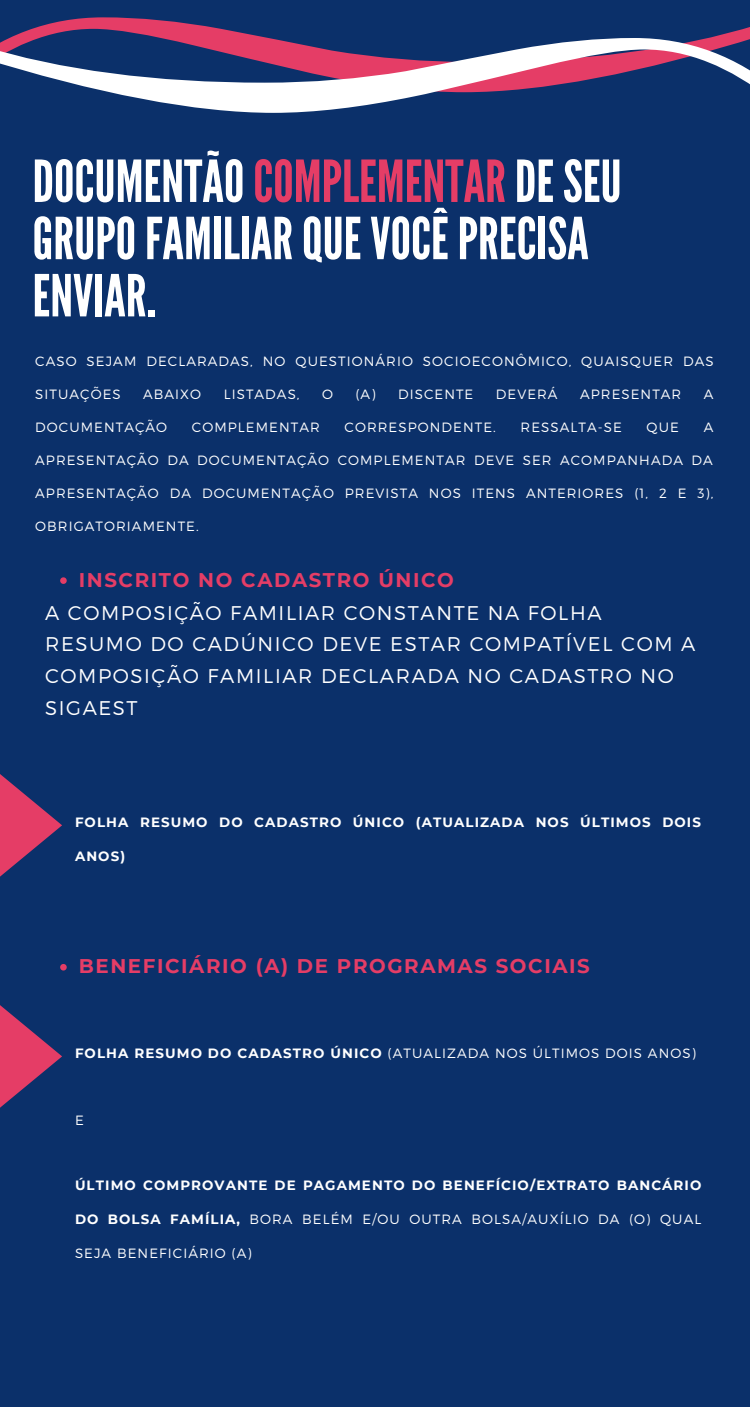
<style>
.page{position:relative;width:750px;height:1407px;background:#fff}
.page>*{position:absolute;margin:0;border:0;box-sizing:border-box;transform-origin:0 0}
.t1{font:57.75px/57.2px "League Gothic";color:#fff}
.t2{font:300 19.75px/31.9px "Montserrat";letter-spacing:.08em;color:#fff}
.t3{font:700 19.75px "Montserrat";letter-spacing:.08em;color:#e53d66}
.t4{font:300 13.38px "Montserrat";letter-spacing:.08em;color:#fff}
.t5{font:700 13.38px "Montserrat";letter-spacing:.08em;color:#fff}
.s1{color:#e53d66}
.s2{font-weight:700}
</style>
<div class="page">
<div style="left:0;top:0;width:750px;height:1406px;background:#0b306a"></div>
<svg style="left:9px;top:17px;width:741px;height:21px"></svg>
<svg style="left:60px;top:577px;width:7px;height:7px"></svg>
<svg style="left:0;top:38px;width:750px;height:75px"></svg>
<svg style="left:0;top:774px;width:62px;height:103px"></svg>
<svg style="left:60px;top:964px;width:7px;height:6px"></svg>
<svg style="left:0;top:1005px;width:62px;height:103px"></svg>
<h1 class="t1" style="left:33px;top:154px;width:591px">DOCUMENTÃO<span class="s1">COMPLEMENTAR</span>DESEU<br>GRUPOFAMILIARQUEVOCÊPRECISA<br>ENVIAR.</h1>
<p class="t4" style="left:35px;top:353px;width:680px">CASO SEJAM DECLARADAS, NO QUESTIONÁRIO SOCIOECONÔMICO, QUAISQUER DAS</p>
<p class="t4" style="left:35px;top:386px;width:87px">SITUAÇÕES</p>
<p class="t4" style="left:143px;top:386px;width:60px">ABAIXO</p>
<p class="t4" style="left:224px;top:386px;width:77px">LISTADAS,</p>
<p class="t4" style="left:322px;top:386px;width:12px">O</p>
<p class="t4" style="left:355px;top:386px;width:119px">(A) DISCENTE</p>
<p class="t4" style="left:496px;top:386px;width:63px">DEVERÁ</p>
<p class="t4" style="left:580px;top:386px;width:103px">APRESENTAR</p>
<p class="t4" style="left:704px;top:386px;width:11px">A</p>
<p class="t4" style="left:35px;top:418px;width:133px">DOCUMENTAÇÃO</p>
<p class="t4" style="left:192px;top:418px;width:129px">COMPLEMENTAR</p>
<p class="t4" style="left:345px;top:418px;width:153px">CORRESPONDENTE.</p>
<p class="t4" style="left:521px;top:418px;width:103px">RESSALTA-SE</p>
<p class="t4" style="left:647px;top:418px;width:34px">QUE</p>
<p class="t4" style="left:704px;top:418px;width:11px">A</p>
<p class="t4" style="left:35px;top:451px;width:679px">APRESENTAÇÃO DA DOCUMENTAÇÃO COMPLEMENTAR DEVE SER ACOMPANHADA DA</p>
<p class="t4" style="left:35px;top:484px;width:680px">APRESENTAÇÃO DA DOCUMENTAÇÃO PREVISTA NOS ITENS ANTERIORES (1, 2 E 3),</p>
<p class="t4" style="left:35px;top:517px;width:165px">OBRIGATORIAMENTE.</p>
<h2 class="t3" style="left:79px;top:567px;width:377px">INSCRITO NO CADASTRO ÚNICO</h2>
<h2 class="t2" style="left:45px;top:595px;width:652px">A COMPOSIÇÃO FAMILIAR CONSTANTE NA FOLHA RESUMO DO CADÚNICO DEVE ESTAR COMPATÍVEL COM A COMPOSIÇÃO FAMILIAR DECLARADA NO CADASTRO NO SIGAEST</h2>
<p class="t5" style="left:75px;top:814px;width:627px">FOLHA RESUMO DO CADASTRO ÚNICO (ATUALIZADA NOS ÚLTIMOS DOIS</p>
<p class="t5" style="left:75px;top:847px;width:52px">ANOS)</p>
<h2 class="t3" style="left:79px;top:954px;width:513px">BENEFICIÁRIO (A) DE PROGRAMAS SOCIAIS</h2>
<p class="t4" style="left:75px;top:1044px;width:622px"><span class="s2">FOLHA RESUMO DO CADASTRO ÚNICO</span> (ATUALIZADA NOS ÚLTIMOS DOIS ANOS)</p>
<p class="t4" style="left:75px;top:1111px;width:10px">E</p>
<p class="t5" style="left:75px;top:1177px;width:628px">ÚLTIMO COMPROVANTE DE PAGAMENTO DO BENEFÍCIO/EXTRATO BANCÁRIO</p>
<p class="t4" style="left:75px;top:1210px;width:628px"><span class="s2">DO BOLSA FAMÍLIA,</span> BORA BELÉM E/OU OUTRA BOLSA/AUXÍLIO DA (O) QUAL</p>
<p class="t4" style="left:75px;top:1244px;width:178px">SEJA BENEFICIÁRIO (A)</p>
</div>
